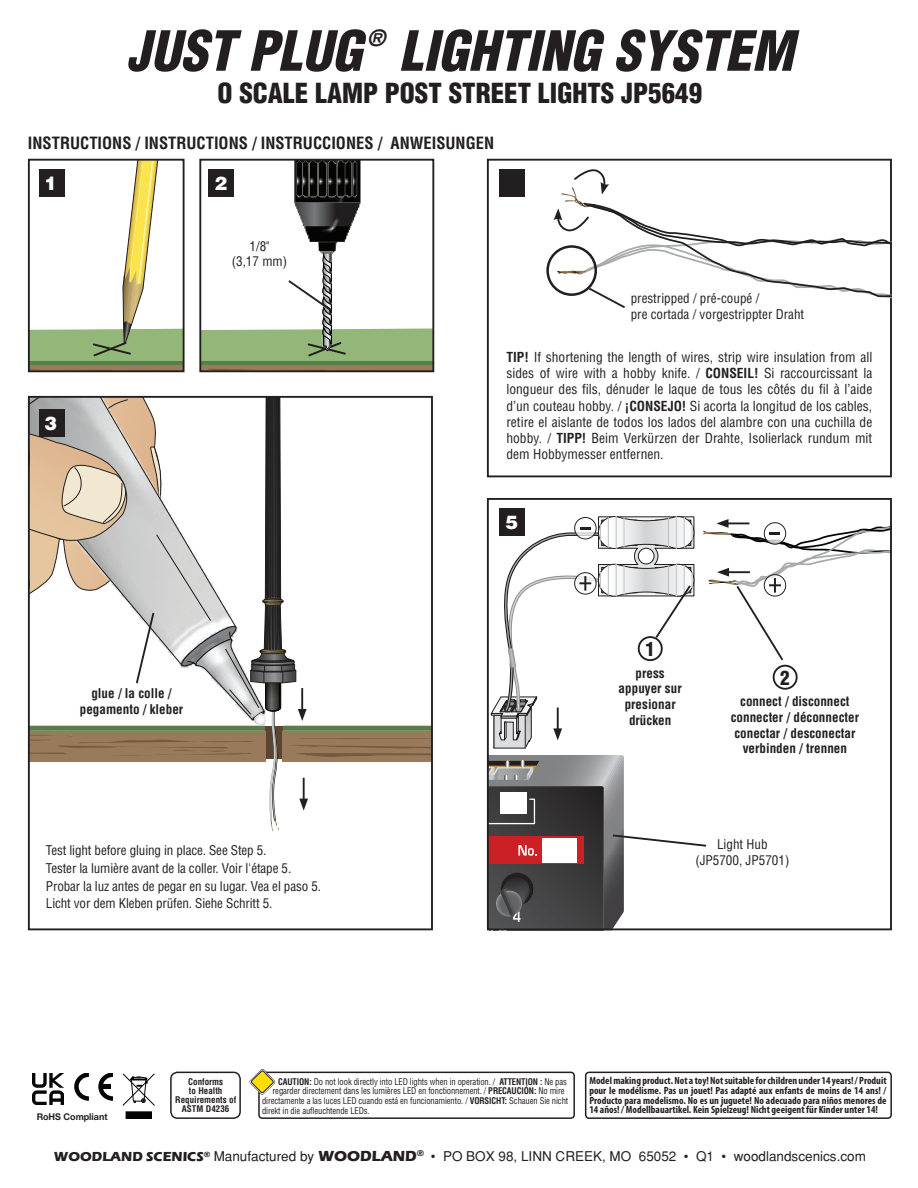
<style>
.page{position:relative;width:918px;height:1188px;background:#fff}
.page>*{position:absolute;margin:0;border:0;box-sizing:border-box;transform-origin:0 0}
.t1{font:italic 900 condensed 54px "Helvetica";color:#231f20}
.t2{font:900 condensed 27px "Helvetica";color:#231f20}
.t3{font:italic 900 condensed 21.9px "Helvetica";color:#231f20}
.t4{font:900 condensed 19.2px "Helvetica";color:#231f20}
.t5{font:900 18.75px "Helvetica";color:#fff}
.t6{font:700 condensed 16.5px "Helvetica";color:#231f20}
.t7{font:condensed 13.5px/16.2px "Helvetica";color:#231f20;text-align:justify}
.t8{font:13.5px "Helvetica";color:#231f20}
.t9{font:condensed 13.2px/15.8px "Helvetica";letter-spacing:-.01em;color:#231f20;text-align:center}
.t10{font:700 condensed 13.2px/15.8px "Helvetica";color:#231f20;text-align:center}
.t11{font:700 condensed 10.5px/9.8px "Myriad Pro";color:#231f20;text-align:justify}
.t12{font:700 9.3px "Helvetica Neue";color:#231f20}
.t13{font:condensed 9px "Helvetica";letter-spacing:-.01em;color:#231f20;scale:.95 1}
.t14{font:700 condensed 9px/9px "Helvetica";color:#231f20;text-align:center}
.s1{font-weight:700}
.s2{font-family:"Eras ITC";font-weight:700}
.s3{font-family:"Eras ITC";font-weight:700;font-size:15px}
</style>
<div class="page">
<div style="left:585px;top:1072px;width:307px;height:47px;border:2px solid #231f20;border-radius:3px"></div>
<div style="left:258px;top:1072px;width:317px;height:47px;border:2px solid #231f20;border-radius:3px"></div>
<svg style="left:249px;top:1069px;width:27px;height:27px"></svg>
<div style="left:170px;top:1072px;width:71px;height:47px;border:2px solid #231f20;border-radius:7px"></div>
<div style="left:126px;top:1112px;width:25px;height:6px;background:#010203"></div>
<svg style="left:122px;top:1073px;width:33px;height:33px"></svg>
<svg style="left:74px;top:1073px;width:15px;height:28px"></svg>
<svg style="left:98px;top:1073px;width:15px;height:28px"></svg>
<img style="left:32px;top:1074px;width:32px;height:31px">
<div style="left:487px;top:159px;width:405px;height:318px;border:2px solid #231f20"></div>
<hr style="left:29px;top:362px;width:155px;height:3px;background:#5b7d47">
<div style="left:91px;top:365px;width:93px;height:6px;background:#9b7c5c"></div>
<div style="left:29px;top:365px;width:69px;height:6px;background:#9b7c5c"></div>
<svg style="left:31px;top:162px;width:151px;height:200px"></svg>
<div style="left:28px;top:159px;width:157px;height:213px;border:2px solid #231f20"></div>
<hr style="left:200px;top:362px;width:233px;height:3px;background:#5b7d47">
<div style="left:306px;top:365px;width:127px;height:6px;background:#9b7c5c"></div>
<div style="left:200px;top:365px;width:113px;height:6px;background:#9b7c5c"></div>
<div style="left:199px;top:159px;width:235px;height:213px;border:2px solid #231f20"></div>
<svg style="left:200px;top:160px;width:233px;height:202px"></svg>
<div style="left:546px;top:245px;width:51px;height:51px;border:3px solid #231f20;border-radius:50%"></div>
<svg style="left:554px;top:167px;width:338px;height:143px"></svg>
<div style="left:499px;top:170px;width:26px;height:27px;background:#231f20"></div>
<div style="left:39px;top:170px;width:25px;height:27px;background:#231f20"></div>
<div style="left:208px;top:170px;width:26px;height:27px;background:#231f20"></div>
<div style="left:773px;top:665px;width:25px;height:25px;border:2px solid #231f20;border-radius:50%"></div>
<div style="left:487px;top:498px;width:405px;height:432px;border:2px solid #231f20"></div>
<svg style="left:703px;top:504px;width:189px;height:158px"></svg>
<svg style="left:491px;top:516px;width:204px;height:233px"></svg>
<svg style="left:488px;top:755px;width:220px;height:175px"></svg>
<div style="left:499px;top:509px;width:26px;height:27px;background:#231f20"></div>
<svg style="left:29px;top:397px;width:403px;height:435px"></svg>
<div style="left:39px;top:409px;width:25px;height:28px;background:#231f20"></div>
<h1 class="t1" style="left:126px;top:17px;width:237px">JUST PLUG</h1>
<h3 class="t3" style="left:367px;top:25px;width:20px">®</h3>
<h1 class="t1" style="left:399px;top:17px;width:396px">LIGHTING SYSTEM</h1>
<h2 class="t2" style="left:218px;top:76px;width:486px">O SCALE LAMP POST STREET LIGHTS JP5649</h2>
<p class="t6" style="left:28px;top:133px;width:468px">INSTRUCTIONS / INSTRUCTIONS / INSTRUCCIONES / ANWEISUNGEN</p>
<h3 class="t5" style="left:45px;top:171px;width:14px">1</h3>
<h3 class="t5" style="left:214px;top:171px;width:14px">2</h3>
<h3 class="t5" style="left:45px;top:411px;width:14px">3</h3>
<p class="t9" style="left:232px;top:238px;width:57px">1/8"<br>(3,17 mm)</p>
<p class="t10" style="left:80px;top:685px;width:105px">glue / la colle / pegamento / kleber</p>
<p class="t9" style="left:46px;top:841px;width:277px;line-height:17.7px;text-align:left">Test light before gluing in place. See Step 5.<br>Tester la lumière avant de la coller. Voir l'étape 5.<br>Probar la luz antes de pegar en su lugar. Vea el paso 5.<br>Licht vor dem Kleben prüfen. Siehe Schritt 5.</p>
<p class="t9" style="left:631px;top:290px;width:175px;text-align:left">prestripped / pré-coupé /<br>pre cortada / vorgestrippter Draht</p>
<p class="t7" style="left:506px;top:349px;width:367px"><span class="s1">TIP!</span> If shortening the length of wires, strip wire insulation from all sides of wire with a hobby knife. / <span class="s1">CONSEIL!</span> Si raccourcissant la longueur des fils, dénuder le laque de tous les côtés du fil à l’aide d’un couteau hobby. / <span class="s1">¡CONSEJO!</span> Si acorta la longitud de los cables, retire el aislante de todos los lados del alambre con una cuchilla de hobby. / <span class="s1">TIPP!</span> Beim Verkürzen der Drahte, Isolierlack rundum mit dem Hobbymesser entfernen.</p>
<h3 class="t5" style="left:505px;top:510px;width:14px">5</h3>
<h3 class="t4" style="left:645px;top:637px;width:11px">1</h3>
<p class="t10" style="left:619px;top:665px;width:65px">press appuyer sur presionar drücken</p>
<h3 class="t4" style="left:780px;top:666px;width:11px">2</h3>
<p class="t10" style="left:731px;top:693px;width:130px">connect / disconnect connecter / déconnecter conectar / desconectar verbinden / trennen</p>
<p class="t9" style="left:695px;top:836px;width:96px">Light Hub (JP5700, JP5701)</p>
<p class="t12" style="left:37px;top:1111px;width:72px">RoHS Compliant</p>
<p class="t14" style="left:175px;top:1077px;width:62px">Conforms<br>to Health<br>Requirements of<br>ASTM D4236</p>
<p class="t13" style="left:278px;top:1076px;width:306px"><span class="s1">CAUTION:</span> Do not look directly into LED lights when in operation. / <span class="s1">ATTENTION :</span> Ne pas</p>
<p class="t13" style="left:273px;top:1085px;width:309px">regarder directement dans les lumières LED en fonctionnement. / <span class="s1">PRECAUCIÓN:</span> No mire</p>
<p class="t13" style="left:262px;top:1095px;width:324px">directamente a las luces LED cuando está en funcionamiento. / <span class="s1">VORSICHT:</span> Schauen Sie nicht</p>
<p class="t13" style="left:262px;top:1105px;width:115px">direkt in die aufleuchtende LEDs.</p>
<p class="t11" style="left:589px;top:1076px;width:299px">Model making product. Not a toy! Not suitable for children under 14 years! / Produit pour le modélisme. Pas un jouet! Pas adapté aux enfants de moins de 14 ans! / Producto para modelismo. No es un juguete! No adecuado para niños menores de 14 años! / Modellbauartikel. Kein Spielzeug! Nicht geeigent für Kinder unter 14!</p>
<p class="t8" style="left:54px;top:1148px;width:814px"><span class="s2">WOODLAND SCENICS</span><sup>®</sup> Manufactured by <span class="s3">WOODLAND</span><sup>®</sup> • PO BOX 98, LINN CREEK, MO 65052 • Q1 • woodlandscenics.com</p>
</div>
